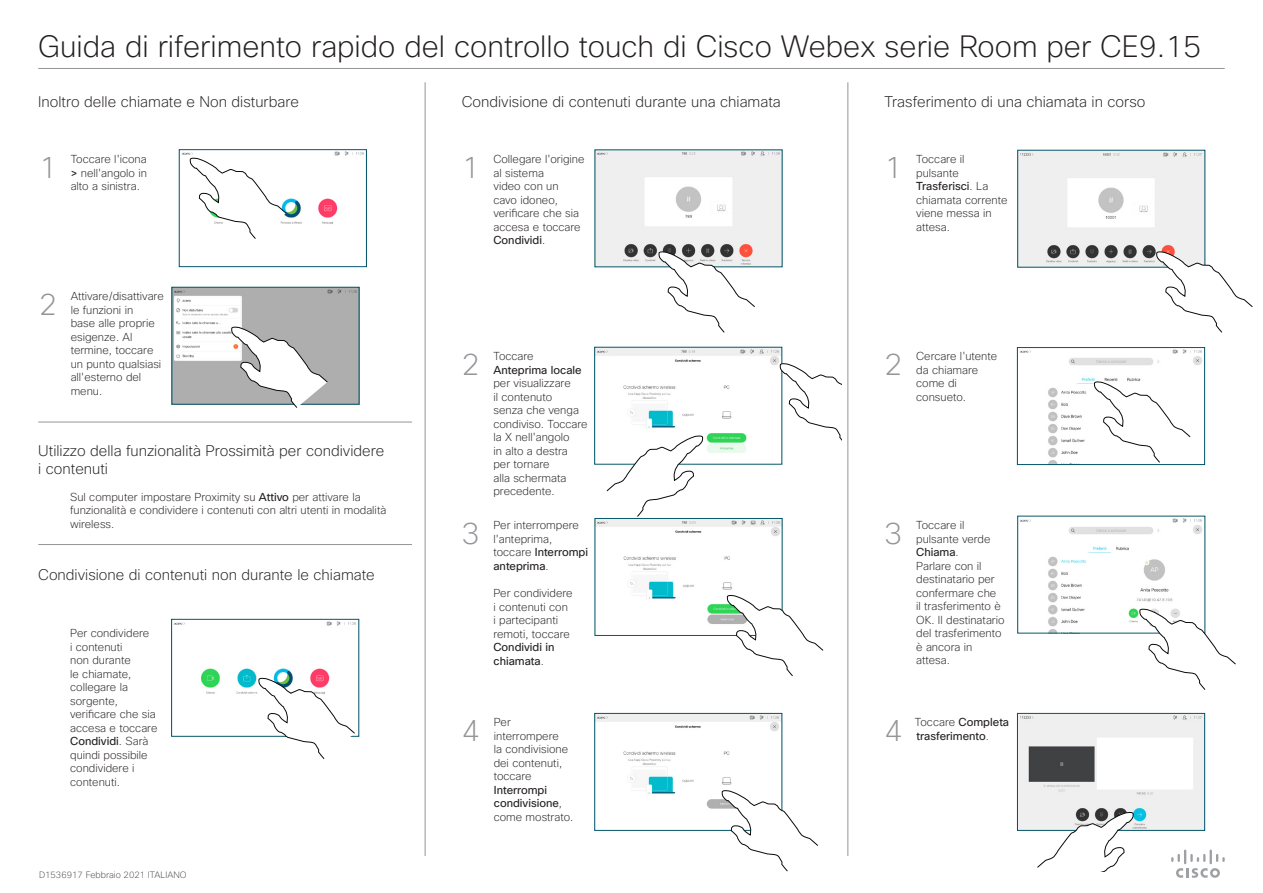
<style>
.page{position:relative;width:1263px;height:893px;background:#fff}
.page>*{position:absolute;margin:0;border:0;box-sizing:border-box;transform-origin:0 0}
.Subhead1{font:200 30px "Cisco Sans";color:#231f20}
.t1{font:200 30px "Cisco Sans";color:#939598}
.Subhead1-2{font:200 15px/18px "Cisco Sans";color:#231f20}
.CartoonAnnotation{font:200 11.25px/13.5px "Cisco Sans";color:#231f20}
.CartoonAnnotation-2{font:11.25px/13.5px "Cisco Sans";color:#231f20}
.t2{font:200 9px "Cisco Sans";color:#4b4c4d}
.s1{font-weight:400}
.s2{font-weight:200}
</style>
<div class="page">
<img style="left:597px;top:349px;width:183px;height:104px">
<svg style="left:606px;top:435px;width:97px;height:82px"></svg>
<img style="left:182px;top:152px;width:182px;height:72px">
<div style="left:179px;top:150px;width:187px;height:117px;border:1px solid #005467"></div>
<img style="left:174px;top:621px;width:182px;height:73px">
<div style="left:172px;top:619px;width:187px;height:117px;border:1px solid #005467"></div>
<svg style="left:190px;top:157px;width:96px;height:82px"></svg>
<img style="left:174px;top:289px;width:183px;height:113px">
<div style="left:172px;top:287px;width:187px;height:117px;border:1px solid #005467"></div>
<svg style="left:231px;top:326px;width:97px;height:82px"></svg>
<svg style="left:258px;top:677px;width:97px;height:82px"></svg>
<img style="left:597px;top:715px;width:183px;height:94px">
<div style="left:595px;top:713px;width:187px;height:117px;border:1px solid #005467"></div>
<img style="left:597px;top:152px;width:183px;height:113px">
<svg style="left:659px;top:251px;width:96px;height:82px"></svg>
<svg style="left:722px;top:790px;width:96px;height:81px"></svg>
<img style="left:1019px;top:715px;width:184px;height:113px">
<div style="left:1017px;top:713px;width:188px;height:117px;border:1px solid #005467"></div>
<img style="left:1020px;top:152px;width:183px;height:113px">
<svg style="left:1156px;top:251px;width:97px;height:82px"></svg>
<img style="left:1020px;top:518px;width:182px;height:113px">
<svg style="left:1139px;top:608px;width:97px;height:82px"></svg>
<svg style="left:1037px;top:812px;width:96px;height:60px"></svg>
<img style="left:1020px;top:349px;width:182px;height:114px">
<div style="left:1017px;top:347px;width:188px;height:118px;border:1px solid #005467"></div>
<svg style="left:1094px;top:381px;width:96px;height:82px"></svg>
<hr style="left:425px;top:82px;width:1px;height:774px;background:#939598">
<svg style="left:1171px;top:849px;width:54px;height:29px"></svg>
<hr style="left:38px;top:68px;width:1187px;height:1px;background:#939598">
<hr style="left:38px;top:422px;width:374px;height:1px;background:#939598">
<hr style="left:38px;top:544px;width:374px;height:1px;background:#939598">
<div style="left:673px;top:512px;width:86px;height:15px;background:#fff"></div>
<img style="left:597px;top:520px;width:183px;height:104px">
<div style="left:595px;top:518px;width:187px;height:117px;border:1px solid #005467"></div>
<svg style="left:780px;top:363px;width:62px;height:81px"></svg>
<hr style="left:847px;top:82px;width:1px;height:774px;background:#939598">
<svg style="left:727px;top:595px;width:96px;height:81px"></svg>
<h1 class="Subhead1" style="left:38px;top:27px;width:1164px">Guida di riferimento rapido del controllo touch di Cisco Webex serie Room per CE9.15</h1>
<h1 class="Subhead1-2" style="left:38px;top:93px;width:262px">Inoltro delle chiamate e Non disturbare</h1>
<h1 class="Subhead1-2" style="left:884px;top:93px;width:262px">Trasferimento di una chiamata in corso</h1>
<h1 class="Subhead1-2" style="left:462px;top:93px;width:320px">Condivisione di contenuti durante una chiamata</h1>
<p class="t1" style="left:39px;top:149px;width:20px">1</p>
<p class="CartoonAnnotation" style="left:71px;top:153px;width:78px;text-align:justify">Toccare l'icona <span class="s1">&gt;</span> nell'angolo in alto a sinistra.</p>
<p class="t1" style="left:39px;top:286px;width:20px">2</p>
<p class="CartoonAnnotation" style="left:71px;top:290px;width:95px">Attivare/disattivare le funzioni in<br>base alle proprie esigenze. Al termine, toccare un punto qualsiasi all'esterno del menu.</p>
<h1 class="Subhead1-2" style="left:38px;top:441px;width:347px">Utilizzo della funzionalità Prossimità per condividere i contenuti</h1>
<p class="CartoonAnnotation" style="left:70px;top:490px;width:318px">Sul computer impostare Proximity su <span class="s1">Attivo</span> per attivare la funzionalità e condividere i contenuti con altri utenti in modalità wireless.</p>
<h1 class="Subhead1-2" style="left:38px;top:566px;width:338px">Condivisione di contenuti non durante le chiamate</h1>
<p class="CartoonAnnotation" style="left:70px;top:626px;width:89px">Per condividere<br>i contenuti<br>non durante<br>le chiamate, collegare la sorgente, verificare che sia accesa e toccare<br><span class="s1">Condividi</span>. Sarà quindi possibile condividere i contenuti.</p>
<p class="t2" style="left:39px;top:869px;width:149px">D1536917 Febbraio 2021 ITALIANO</p>
<p class="t1" style="left:462px;top:149px;width:19px">1</p>
<p class="CartoonAnnotation" style="left:493px;top:153px;width:93px">Collegare l'origine al sistema<br>video con un cavo idoneo, verificare che sia accesa e toccare<br><span class="s1">Condividi</span>.</p>
<p class="t1" style="left:884px;top:149px;width:19px">1</p>
<p class="CartoonAnnotation" style="left:916px;top:153px;width:93px">Toccare il pulsante<br><span class="s1">Trasferisci</span>. La chiamata corrente viene messa in attesa.</p>
<p class="t1" style="left:462px;top:346px;width:19px">2</p>
<p class="CartoonAnnotation" style="left:493px;top:350px;width:96px">Toccare<br><span class="s1">Anteprima locale </span>per visualizzare<br>il contenuto<br>senza che venga condiviso. Toccare la X nell'angolo<br>in alto a destra<br>per tornare<br>alla schermata precedente.</p>
<p class="t1" style="left:884px;top:346px;width:19px">2</p>
<p class="CartoonAnnotation" style="left:916px;top:350px;width:83px">Cercare l'utente da chiamare come di consueto.</p>
<p class="t1" style="left:462px;top:514px;width:19px">3</p>
<p class="CartoonAnnotation" style="left:493px;top:518px;width:96px">Per interrompere l'anteprima, toccare <span class="s1">Interrompi anteprima</span>.</p>
<p class="CartoonAnnotation" style="left:493px;top:586px;width:81px">Per condividere i contenuti con i partecipanti remoti, toccare<br><span class="s1">Condividi in chiamata</span>.</p>
<p class="t1" style="left:884px;top:514px;width:19px">3</p>
<p class="CartoonAnnotation" style="left:916px;top:518px;width:90px">Toccare il pulsante verde<br><span class="s1">Chiama</span>.<br>Parlare con il destinatario per confermare che<br>il trasferimento è<br>OK. Il destinatario del trasferimento è ancora in attesa.</p>
<p class="t1" style="left:462px;top:711px;width:19px">4</p>
<p class="CartoonAnnotation-2" style="left:915px;top:716px;width:96px"><span class="s2">Toccare</span> Completa trasferimento<span class="s2">.</span></p>
<p class="CartoonAnnotation" style="left:494px;top:715px;width:81px">Per interrompere<br>la condivisione dei contenuti, toccare<br><span class="s1">Interrompi condivisione</span>, come mostrato.</p>
<p class="t1" style="left:884px;top:711px;width:19px">4</p>
</div>
